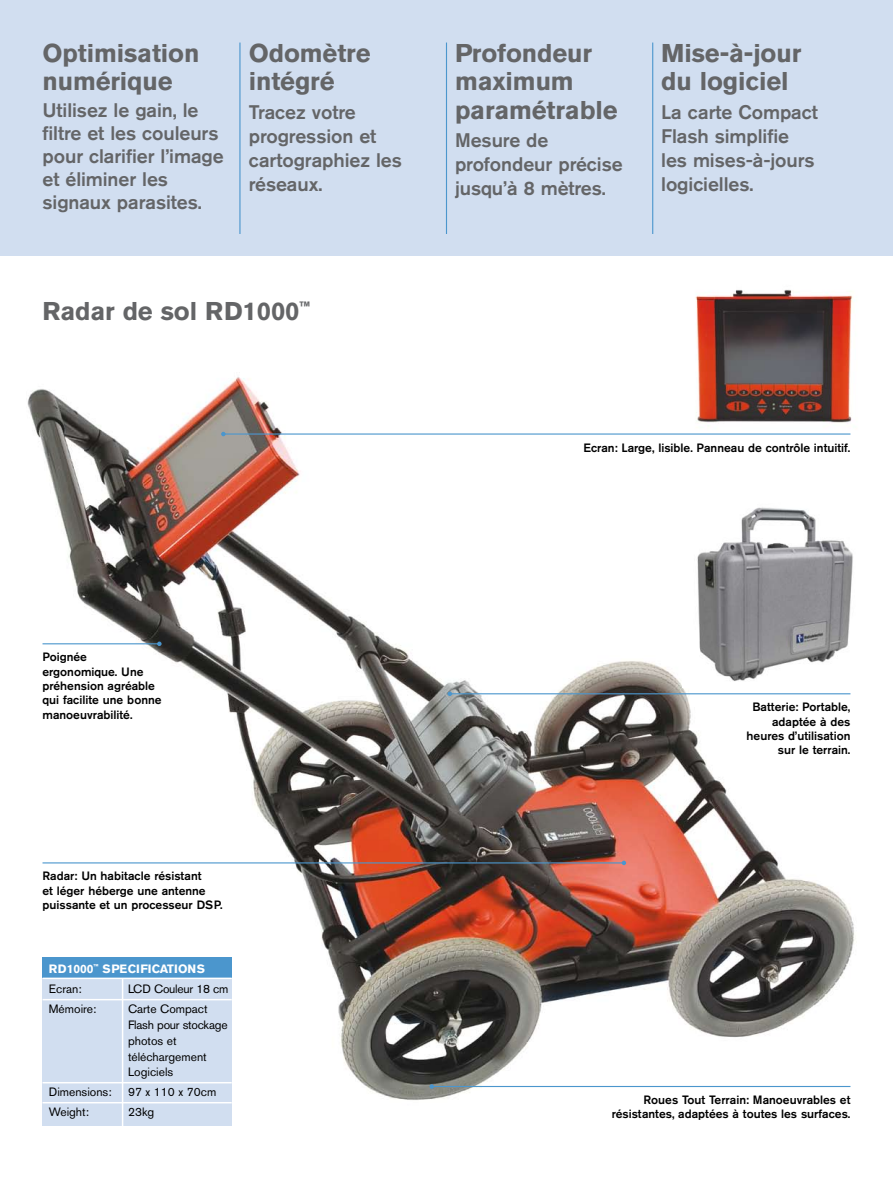
<style>
.page{position:relative;width:893px;height:1187px;background:#fff}
.page>*{position:absolute;margin:0;border:0;box-sizing:border-box;transform-origin:0 0}
.t1{font:700 25.5px/28.5px "Akzidenz Grotesk BE";letter-spacing:-.005em;color:#646567}
.t2{font:500 19.5px/24px "Akzidenz Grotesk BE";letter-spacing:-.005em;color:#646567}
.t3{font:500 12px/14.4px "Akzidenz Grotesk BE";color:#000}
.t4{font:12px/15.8px "Akzidenz Grotesk BE";color:#000}
.t5{font:12px "Akzidenz Grotesk BE";letter-spacing:-.02em;color:#000}
.t6{font:700 12px "Akzidenz Grotesk BE";color:#fff}
.t7{font:700 12px "Akzidenz Grotesk BE";letter-spacing:.02em;color:#fff}
</style>
<div class="page">
<img style="left:27px;top:377px;width:829px;height:742px">
<div style="left:0;top:0;width:893px;height:255px;background:#d1def0"></div>
<hr style="left:43px;top:643px;width:116px;height:1px;background:#4b96cd">
<svg style="left:157px;top:641px;width:5px;height:5px"></svg>
<hr style="left:450px;top:693px;width:400px;height:1px;background:#4b96cd">
<svg style="left:448px;top:691px;width:4px;height:5px"></svg>
<img style="left:682px;top:497px;width:174px;height:190px">
<hr style="left:239px;top:43px;width:1px;height:191px;background:#4b96cd">
<hr style="left:446px;top:43px;width:1px;height:191px;background:#4b96cd">
<hr style="left:652px;top:43px;width:1px;height:191px;background:#4b96cd">
<img style="left:686px;top:289px;width:170px;height:142px">
<div style="left:43px;top:976px;width:189px;height:149px;background:#d1def0"></div>
<div style="left:43px;top:957px;width:189px;height:20px;background:#4b96cd"></div>
<hr style="left:43px;top:977px;width:189px;height:2px;background:#fff">
<hr style="left:43px;top:998px;width:189px;height:2px;background:#fff">
<hr style="left:43px;top:1081px;width:189px;height:2px;background:#fff">
<hr style="left:43px;top:1101px;width:189px;height:2px;background:#fff">
<hr style="left:122px;top:978px;width:1px;height:167px;background:#fff">
<hr style="left:223px;top:433px;width:627px;height:1px;background:#4b96cd">
<svg style="left:221px;top:432px;width:5px;height:4px"></svg>
<hr style="left:43px;top:862px;width:581px;height:1px;background:#4b96cd">
<svg style="left:622px;top:860px;width:4px;height:5px"></svg>
<hr style="left:432px;top:1085px;width:418px;height:1px;background:#4b96cd">
<svg style="left:429px;top:1084px;width:5px;height:4px"></svg>
<h1 class="t1" style="left:43px;top:39px;width:158px">Optimisation numérique</h1>
<h2 class="t2" style="left:43px;top:99px;width:183px;line-height:23px">Utilisez le gain, le filtre et les couleurs pour clarifier l’image et éliminer les signaux parasites.</h2>
<h1 class="t1" style="left:249px;top:39px;width:123px">Odomètre intégré</h1>
<h2 class="t2" style="left:249px;top:99px;width:155px">Tracez votre progression et cartographiez les réseaux.</h2>
<h1 class="t1" style="left:43px;top:297px;width:269px">Radar de sol RD1000<sup>™</sup></h1>
<h1 class="t1" style="left:455px;top:39px;width:164px">Profondeur maximum paramétrable</h1>
<h2 class="t2" style="left:455px;top:128px;width:169px">Mesure de profondeur précise jusqu’à 8 mètres.</h2>
<h1 class="t1" style="left:661px;top:39px;width:142px">Mise-à-jour du logiciel</h1>
<h2 class="t2" style="left:661px;top:99px;width:158px">La carte Compact<br>Flash simplifie les mises-à-jours logicielles.</h2>
<p class="t3" style="left:583px;top:440px;width:268px">Ecran: Large, lisible. Panneau de contrôle intuitif.</p>
<p class="t3" style="left:43px;top:649px;width:121px">Poignée ergonomique. Une préhension agréable qui facilite une bonne manoeuvrabilité.</p>
<p class="t3" style="left:43px;top:868px;width:182px">Radar: Un habitacle résistant<br>et léger héberge une antenne puissante et un processeur DSP.</p>
<p class="t6" style="left:49px;top:961px;width:72px">RD1000<sup>™</sup> Spec</p>
<p class="t7" style="left:136px;top:961px;width:68px">ifications</p>
<p class="t4" style="left:49px;top:981px;width:34px">Ecran:</p>
<p class="t5" style="left:128px;top:981px;width:102px">LCD Couleur 18 cm</p>
<p class="t4" style="left:49px;top:1001px;width:49px">Mémoire:</p>
<p class="t4" style="left:128px;top:1001px;width:101px">Carte Compact<br>Flash pour stockage photos et téléchargement<br>Logiciels</p>
<p class="t4" style="left:49px;top:1084px;width:64px">Dimensions:</p>
<p class="t4" style="left:128px;top:1084px;width:90px">97 x 110 x 70cm</p>
<p class="t4" style="left:49px;top:1104px;width:42px">Weight:</p>
<p class="t4" style="left:128px;top:1104px;width:28px">23kg</p>
<p class="t3" style="left:747px;top:699px;width:105px;text-align:right">Batterie: Portable, adaptée à des heures d’utilisation sur le terrain.</p>
<p class="t3" style="left:612px;top:1092px;width:240px;text-align:right">Roues Tout Terrain: Manoeuvrables et résistantes, adaptées à toutes les surfaces.</p>
</div>
